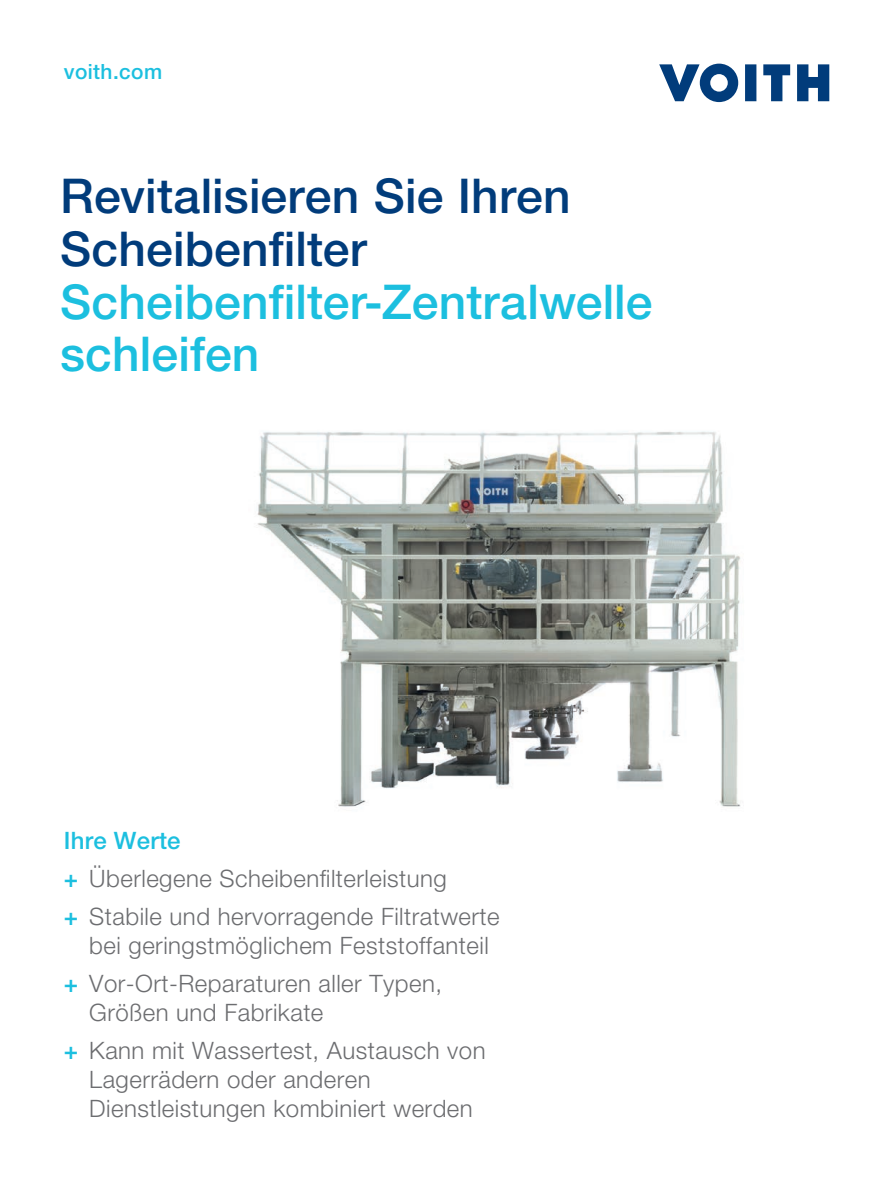
<style>
.page{position:relative;width:893px;height:1191px;background:#fff}
.page>*{position:absolute;margin:0;border:0;box-sizing:border-box;transform-origin:0 0}
.t1{font:500 48px/52.8px "Helvetica Neue LT Pro";letter-spacing:.005em;color:#013c7b}
.t2{font:500 48px/52.8px "Helvetica Neue LT Pro";color:#1cbfdf}
.t3{font:300 24px/38.1px "Helvetica Neue LT Pro";letter-spacing:.02em;color:#6c6d70}
.t4{font:500 21px "Helvetica Neue LT Pro";letter-spacing:.02em;color:#1cbfdf}
.s1{font-weight:500;color:#1cbfdf}
</style>
<div class="page">
<img style="left:257px;top:431px;width:484px;height:376px">
<svg style="left:659px;top:64px;width:79px;height:38px"></svg>
<svg style="left:745px;top:64px;width:11px;height:37px"></svg>
<svg style="left:763px;top:64px;width:27px;height:37px"></svg>
<svg style="left:797px;top:64px;width:32px;height:37px"></svg>
<p class="t4" style="left:64px;top:59px;width:100px">voith.com</p>
<h1 class="t1" style="left:60px;top:169px;width:512px">Revitalisieren Sie Ihren<br>Scheibenfilter</h1>
<h1 class="t2" style="left:60px;top:275px;width:594px">Scheibenfilter-Zentralwelle schleifen</h1>
<p class="t3" style="left:64px;top:821px;width:437px"><span class="s1">Ihre Werte<br>+</span> Überlegene Scheibenfilterleistung<br><span class="s1">+</span> Stabile und hervorragende Filtratwerte</p>
<p class="t3" style="left:64px;top:926px;width:427px;text-indent:26px">bei geringstmöglichem Feststoffanteil <span class="s1">+</span> Vor-Ort-Reparaturen aller Typen,</p>
<p class="t3" style="left:64px;top:993px;width:423px;text-indent:26px">Größen und Fabrikate<br><span class="s1">+</span> Kann mit Wassertest, Austausch von</p>
<p class="t3" style="left:89px;top:1064px;width:385px;line-height:28.8px">Lagerrädern oder anderen<br>Dienstleistungen kombiniert werden</p>
</div>
